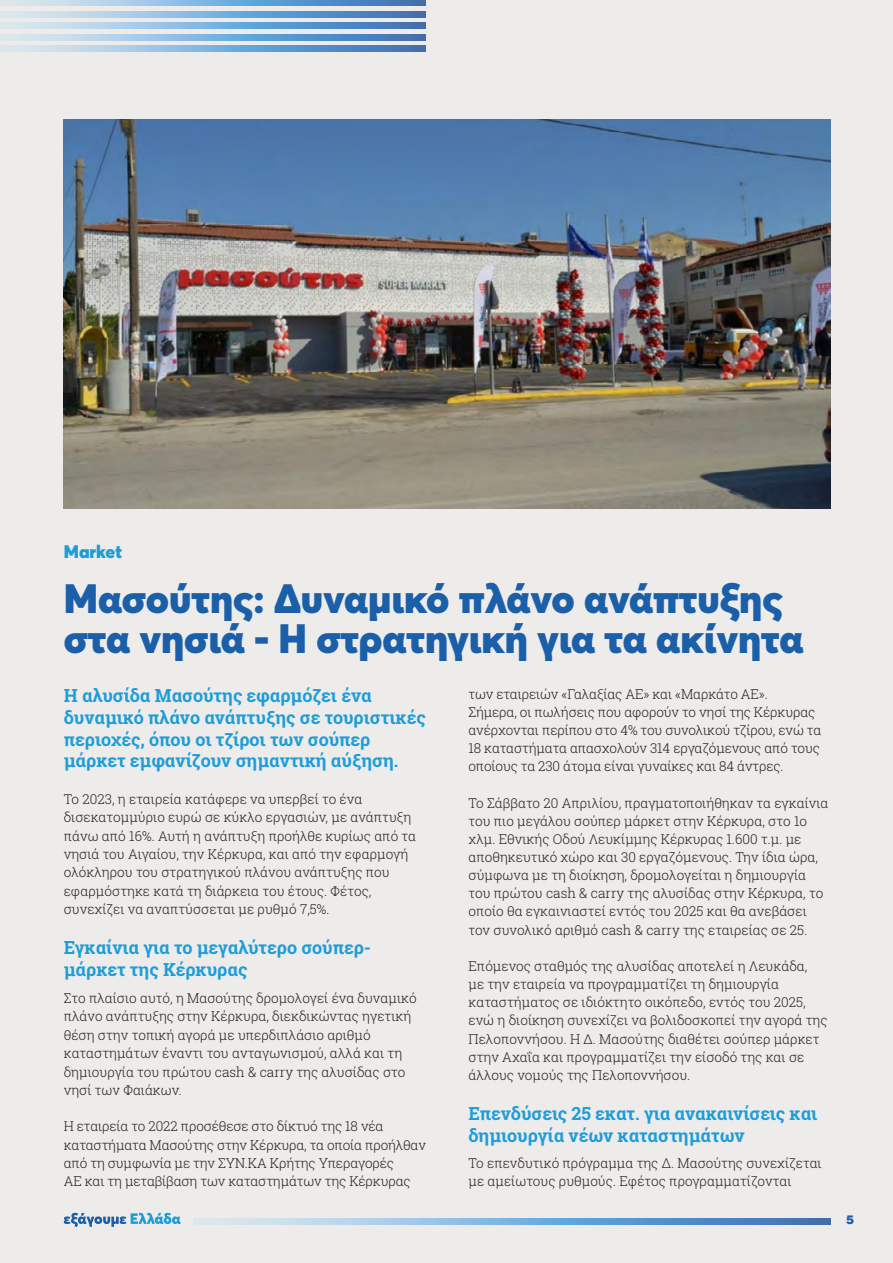
<style>
.page{position:relative;width:893px;height:1263px;background:#edeceb}
.page>*{position:absolute;margin:0;border:0;box-sizing:border-box;transform-origin:0 0}
.t1{font:900 40.5px/40.5px "Averta";letter-spacing:-.005em;color:#1b5fa9}
.t2{font:700 18px/21.9px "Roboto Slab";letter-spacing:-.005em;color:#1e9dd8}
.t3{font:900 18px "Averta";color:#1e9dd8}
.t4{font:300 13.5px/18.1px "Roboto Slab";color:#231f20}
.t5{font:900 12px "UB Helvetica";color:#1b5fa9}
</style>
<div class="page">
<svg style="left:0;top:0;width:426px;height:6px;background:#83b0d9"></svg>
<svg style="left:0;top:23px;width:426px;height:6px;background:#83b0d9"></svg>
<svg style="left:0;top:46px;width:426px;height:5px;background:#83b0d9"></svg>
<svg style="left:0;top:11px;width:426px;height:6px;background:#83b0d9"></svg>
<svg style="left:0;top:34px;width:426px;height:6px;background:#83b0d9"></svg>
<svg style="left:64px;top:1213px;width:117px;height:14px"></svg>
<svg style="left:194px;top:1219px;width:637px;height:5px;background:#83b0d9"></svg>
<img style="left:64px;top:119px;width:767px;height:389px">
<h2 class="t3" style="left:64px;top:540px;width:60px">Market</h2>
<h1 class="t1" style="left:64px;top:578px;width:741px">Μασούτης: Δυναμικό πλάνο ανάπτυξης στα νησιά - Η στρατηγική για τα ακίνητα</h1>
<h2 class="t2" style="left:64px;top:684px;width:363px">Η αλυσίδα Μασούτης εφαρμόζει ένα δυναμικό πλάνο ανάπτυξης σε τουριστικές περιοχές, όπου οι τζίροι των σούπερ μάρκετ εμφανίζουν σημαντική αύξηση.</h2>
<p class="t4" style="left:64px;top:790px;width:354px">Το 2023, η εταιρεία κατάφερε να υπερβεί το ένα δισεκατομμύριο ευρώ σε κύκλο εργασιών, με ανάπτυξη πάνω από 16%. Αυτή η ανάπτυξη προήλθε κυρίως από τα νησιά του Αιγαίου, την Κέρκυρα, και από την εφαρμογή ολόκληρου του στρατηγικού πλάνου ανάπτυξης που εφαρμόστηκε κατά τη διάρκεια του έτους. Φέτος, συνεχίζει να αναπτύσσεται με ρυθμό 7,5%.</p>
<h2 class="t2" style="left:64px;top:937px;width:309px">Εγκαίνια για το μεγαλύτερο σούπερ&shy;μάρκετ της Κέρκυρας</h2>
<p class="t4" style="left:64px;top:989px;width:354px">Στο πλαίσιο αυτό, η Μασούτης δρομολογεί ένα δυναμικό πλάνο ανάπτυξης στην Κέρκυρα, διεκδικώντας ηγετική θέση στην τοπική αγορά με υπερδιπλάσιο αριθμό καταστημάτων έναντι του ανταγωνισμού, αλλά και τη δημιουργία του πρώτου cash &amp; carry της αλυσίδας στο νησί των Φαιάκων.</p>
<p class="t4" style="left:64px;top:1117px;width:364px">Η εταιρεία το 2022 προσέθεσε στο δίκτυό της 18 νέα καταστήματα Μασούτης στην Κέρκυρα, τα οποία προήλθαν από τη συμφωνία με την ΣΥΝ.ΚΑ Κρήτης Υπεραγορές<br>ΑΕ και τη μεταβίβαση των καταστημάτων της Κέρκυρας</p>
<p class="t4" style="left:468px;top:684px;width:354px">των εταιρειών «Γαλαξίας ΑΕ» και «Μαρκάτο ΑΕ».<br>Σήμερα, οι πωλήσεις που αφορούν το νησί της Κέρκυρας ανέρχονται περίπου στο 4% του συνολικού τζίρου, ενώ τα 18 καταστήματα απασχολούν 314 εργαζόμενους από τους οποίους τα 230 άτομα είναι γυναίκες και 84 άντρες.</p>
<p class="t4" style="left:468px;top:793px;width:361px">Το Σάββατο 20 Απριλίου, πραγματοποιήθηκαν τα εγκαίνια του πιο μεγάλου σούπερ μάρκετ στην Κέρκυρα, στο 1ο χλμ. Εθνικής Οδού Λευκίμμης Κέρκυρας 1.600 τ.μ. με αποθηκευτικό χώρο και 30 εργαζόμενους. Την ίδια ώρα, σύμφωνα με τη διοίκηση, δρομολογείται η δημιουργία του πρώτου cash &amp; carry της αλυσίδας στην Κέρκυρα, το οποίο θα εγκαινιαστεί εντός του 2025 και θα ανεβάσει τον συνολικό αριθμό cash &amp; carry της εταιρείας σε 25.</p>
<p class="t4" style="left:468px;top:957px;width:361px">Επόμενος σταθμός της αλυσίδας αποτελεί η Λευκάδα,<br>με την εταιρεία να προγραμματίζει τη δημιουργία καταστήματος σε ιδιόκτητο οικόπεδο, εντός του 2025, ενώ η διοίκηση συνεχίζει να βολιδοσκοπεί την αγορά της Πελοποννήσου. Η Δ. Μασούτης διαθέτει σούπερ μάρκετ στην Αχαΐα και προγραμματίζει την είσοδό της και σε άλλους νομούς της Πελοποννήσου.</p>
<h2 class="t2" style="left:468px;top:1102px;width:350px">Επενδύσεις 25 εκατ. για ανακαινίσεις και δημιουργία νέων καταστημάτων</h2>
<p class="t4" style="left:468px;top:1154px;width:355px">Το επενδυτικό πρόγραμμα της Δ. Μασούτης συνεχίζεται με αμείωτους ρυθμούς. Εφέτος προγραμματίζονται</p>
<p class="t5" style="left:846px;top:1212px;width:10px">5</p>
</div>
